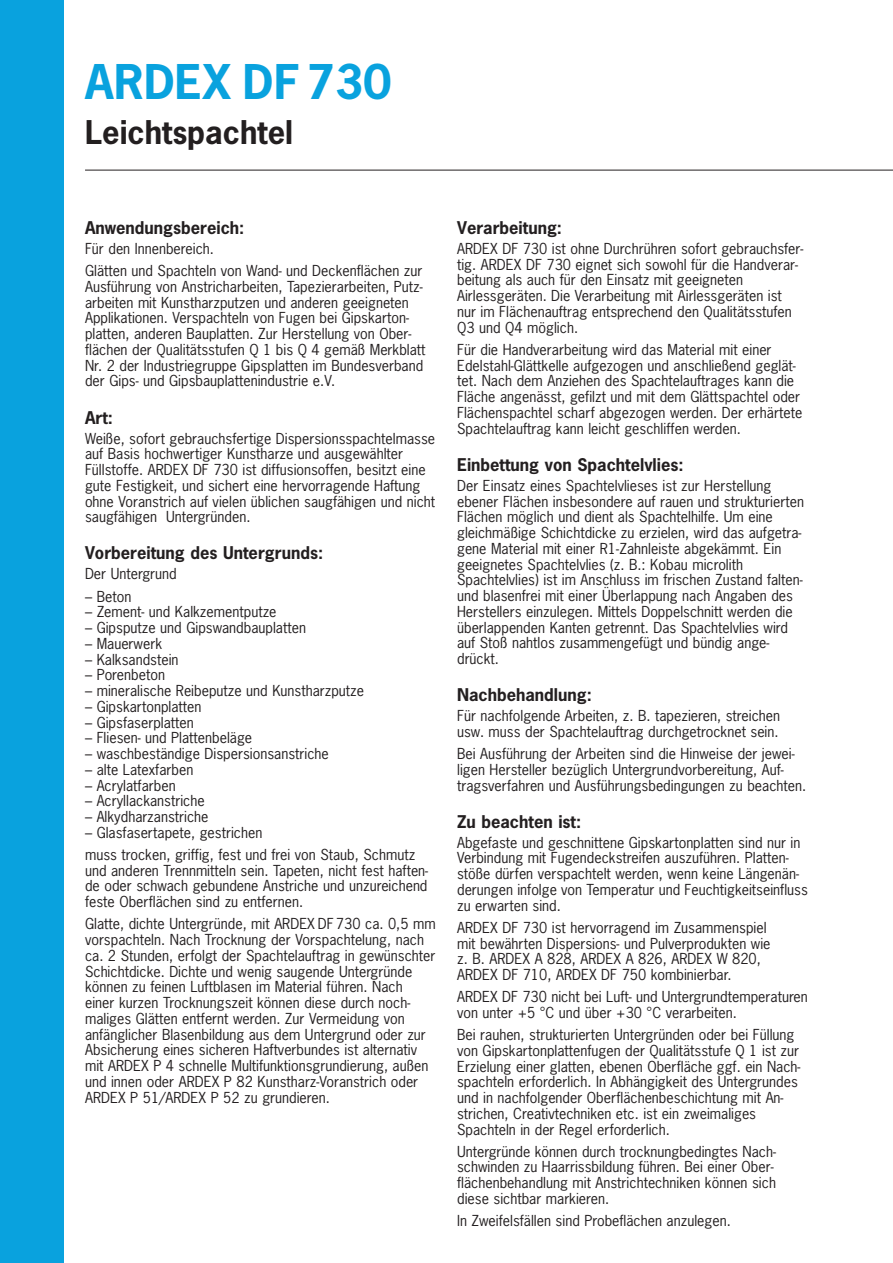
<style>
.page{position:relative;width:893px;height:1263px;background:#fff}
.page>*{position:absolute;margin:0;border:0;box-sizing:border-box;transform-origin:0 0}
.t1{font:700 45px "News Gothic Std";letter-spacing:.01em;color:#09a2de}
.t2{font:700 30.75px "News Gothic Std";color:#231f20}
.t3{font:700 16.5px "News Gothic Std";color:#231f20}
.t4{font:14.25px/15.8px "News Gothic Std";color:#231f20}
</style>
<div class="page">
<div style="left:0;top:0;width:64px;height:1263px;background:#09a2de"></div>
<hr style="left:85px;top:170px;width:808px;height:1px;background:#231f20">
<h1 class="t1" style="left:85px;top:52px;width:308px">ARDEX DF 730</h1>
<h2 class="t2" style="left:85px;top:112px;width:210px">Leichtspachtel</h2>
<p class="t3" style="left:85px;top:217px;width:161px">Anwendungsbereich:</p>
<p class="t4" style="left:85px;top:237px;width:339px;line-height:22.2px">Für den Innenbereich.<br>Glätten und Spachteln von Wand- und Deckenflächen zur</p>
<p class="t4" style="left:85px;top:278px;width:342px">Ausführung von Anstricharbeiten, Tapezierarbeiten, Putz&shy;arbeiten mit Kunstharzputzen und anderen geeigneten Applikationen. Verspachteln von Fugen bei Gipskarton&shy;platten, anderen Bauplatten. Zur Herstellung von Ober&shy;flächen der Qualitätsstufen Q 1 bis Q 4 gemäß Merkblatt Nr. 2 der Industriegruppe Gipsplatten im Bundesverband der Gips- und Gipsbauplattenindustrie e.V.</p>
<p class="t3" style="left:85px;top:406px;width:29px">Art:</p>
<p class="t4" style="left:85px;top:430px;width:352px">Weiße, sofort gebrauchsfertige Dispersionsspachtelmasse auf Basis hochwertiger Kunstharze und ausgewählter Füllstoffe. ARDEX DF 730 ist diffusionsoffen, besitzt eine gute Festigkeit, und sichert eine hervorragende Haftung ohne Voranstrich auf vielen üblichen saugfähigen und nicht saugfähigen Untergründen.</p>
<p class="t3" style="left:85px;top:542px;width:240px">Vorbereitung des Untergrunds:</p>
<p class="t4" style="left:85px;top:566px;width:93px">Der Untergrund</p>
<p class="t4" style="left:85px;top:588px;width:48px">– Beton</p>
<p class="t4" style="left:85px;top:604px;width:193px">– Zement- und Kalkzementputze</p>
<p class="t4" style="left:85px;top:620px;width:222px">– Gipsputze und Gipswandbauplatten</p>
<p class="t4" style="left:85px;top:635px;width:79px">– Mauerwerk</p>
<p class="t4" style="left:85px;top:651px;width:95px">– Kalksandstein</p>
<p class="t4" style="left:85px;top:667px;width:81px">– Porenbeton</p>
<p class="t4" style="left:85px;top:683px;width:281px">– mineralische Reibeputze und Kunstharzputze</p>
<p class="t4" style="left:85px;top:698px;width:118px">– Gipskartonplatten</p>
<p class="t4" style="left:85px;top:714px;width:110px">– Gipsfaserplatten</p>
<p class="t4" style="left:85px;top:730px;width:169px">– Fliesen- und Plattenbeläge</p>
<p class="t4" style="left:85px;top:746px;width:245px">– waschbeständige Dispersionsanstriche</p>
<p class="t4" style="left:85px;top:761px;width:110px">– alte Latexfarben</p>
<p class="t4" style="left:85px;top:777px;width:92px">– Acrylatfarben</p>
<p class="t4" style="left:85px;top:793px;width:121px">– Acryllackanstriche</p>
<p class="t4" style="left:85px;top:809px;width:125px">– Alkydharzanstriche</p>
<p class="t4" style="left:85px;top:821px;width:332px;line-height:22.2px">– Glasfasertapete, gestrichen<br>muss trocken, griffig, fest und frei von Staub, Schmutz</p>
<p class="t4" style="left:85px;top:862px;width:345px;text-align:justify">und anderen Trennmitteln sein. Tapeten, nicht fest haften&shy;de oder schwach gebundene Anstriche und unzureichend feste Oberflächen sind zu entfernen.</p>
<p class="t4" style="left:85px;top:916px;width:352px">Glatte, dichte Untergründe, mit ARDEX DF 730 ca. 0,5 mm vorspachteln. Nach Trocknung der Vorspachtelung, nach ca. 2 Stunden, erfolgt der Spachtelauftrag in gewünschter Schichtdicke. Dichte und wenig saugende Untergründe können zu feinen Luftblasen im Material führen. Nach einer kurzen Trocknungszeit können diese durch noch&shy;maliges Glätten entfernt werden. Zur Vermeidung von anfänglicher Blasenbildung aus dem Untergrund oder zur Absicherung eines sicheren Haftverbundes ist alternativ mit ARDEX P 4 schnelle Multifunktionsgrundierung, außen und innen oder ARDEX P 82 Kunstharz-Voranstrich oder ARDEX P 51/ARDEX P 52 zu grundieren.</p>
<p class="t3" style="left:457px;top:217px;width:106px">Verarbeitung:</p>
<p class="t4" style="left:457px;top:241px;width:348px">ARDEX DF 730 ist ohne Durchrühren sofort gebrauchsfer&shy;tig. ARDEX DF 730 eignet sich sowohl für die Handverar&shy;beitung als auch für den Einsatz mit geeigneten Airlessgeräten. Die Verarbeitung mit Airlessgeräten ist nur im Flächenauftrag entsprechend den Qualitätsstufen Q3 und Q4 möglich.</p>
<p class="t4" style="left:457px;top:341px;width:347px">Für die Handverarbeitung wird das Material mit einer Edelstahl-Glättkelle aufgezogen und anschließend geglät&shy;tet. Nach dem Anziehen des Spachtelauftrages kann die Fläche angenässt, gefilzt und mit dem Glättspachtel oder Flächenspachtel scharf abgezogen werden. Der erhärtete Spachtelauftrag kann leicht geschliffen werden.</p>
<p class="t3" style="left:457px;top:454px;width:228px">Einbettung von Spachtelvlies:</p>
<p class="t4" style="left:457px;top:477px;width:349px">Der Einsatz eines Spachtelvlieses ist zur Herstellung ebener Flächen insbesondere auf rauen und strukturierten Flächen möglich und dient als Spachtelhilfe. Um eine gleichmäßige Schichtdicke zu erzielen, wird das aufgetra&shy;gene Material mit einer R1-Zahnleiste abgekämmt. Ein geeignetes Spachtelvlies (z. B.: Kobau microlith Spachtelvlies) ist im Anschluss im frischen Zustand falten&shy;und blasenfrei mit einer Überlappung nach Angaben des Herstellers einzulegen. Mittels Doppelschnitt werden die überlappenden Kanten getrennt. Das Spachtelvlies wird auf Stoß nahtlos zusammengefügt und bündig ange&shy;drückt.</p>
<p class="t3" style="left:457px;top:684px;width:136px">Nachbehandlung:</p>
<p class="t4" style="left:457px;top:708px;width:325px">Für nachfolgende Arbeiten, z. B. tapezieren, streichen usw. muss der Spachtelauftrag durchgetrocknet sein.</p>
<p class="t4" style="left:457px;top:746px;width:351px">Bei Ausführung der Arbeiten sind die Hinweise der jewei&shy;ligen Hersteller bezüglich Untergrundvorbereitung, Auf&shy;tragsverfahren und Ausführungsbedingungen zu beachten.</p>
<p class="t3" style="left:457px;top:810px;width:126px">Zu beachten ist:</p>
<p class="t4" style="left:457px;top:834px;width:352px">Abgefaste und geschnittene Gipskartonplatten sind nur in Verbindung mit Fugendeckstreifen auszuführen. Platten&shy;stöße dürfen verspachtelt werden, wenn keine Längenän&shy;derungen infolge von Temperatur und Feuchtigkeitseinfluss zu erwarten sind.</p>
<p class="t4" style="left:457px;top:919px;width:315px">ARDEX DF 730 ist hervorragend im Zusammenspiel mit bewährten Dispersions- und Pulverprodukten wie z. B. ARDEX A 828, ARDEX A 826, ARDEX W 820, ARDEX DF 710, ARDEX DF 750 kombinierbar.</p>
<p class="t4" style="left:457px;top:989px;width:352px">ARDEX DF 730 nicht bei Luft- und Untergrundtemperaturen von unter +5 °C und über +30 °C verarbeiten.</p>
<p class="t4" style="left:457px;top:1027px;width:345px">Bei rauhen, strukturierten Untergründen oder bei Füllung von Gipskartonplattenfugen der Qualitätsstufe Q 1 ist zur Erzielung einer glatten, ebenen Oberfläche ggf. ein Nach&shy;spachteln erforderlich. In Abhängigkeit des Untergrundes und in nachfolgender Oberflächenbeschichtung mit An&shy;strichen, Creativtechniken etc. ist ein zweimaliges Spachteln in der Regel erforderlich.</p>
<p class="t4" style="left:457px;top:1143px;width:320px">Untergründe können durch trocknungbedingtes Nach&shy;schwinden zu Haarrissbildung führen. Bei einer Ober&shy;flächenbehandlung mit Anstrichtechniken können sich diese sichtbar markieren.</p>
<p class="t4" style="left:457px;top:1213px;width:275px">In Zweifelsfällen sind Probeflächen anzulegen.</p>
</div>
